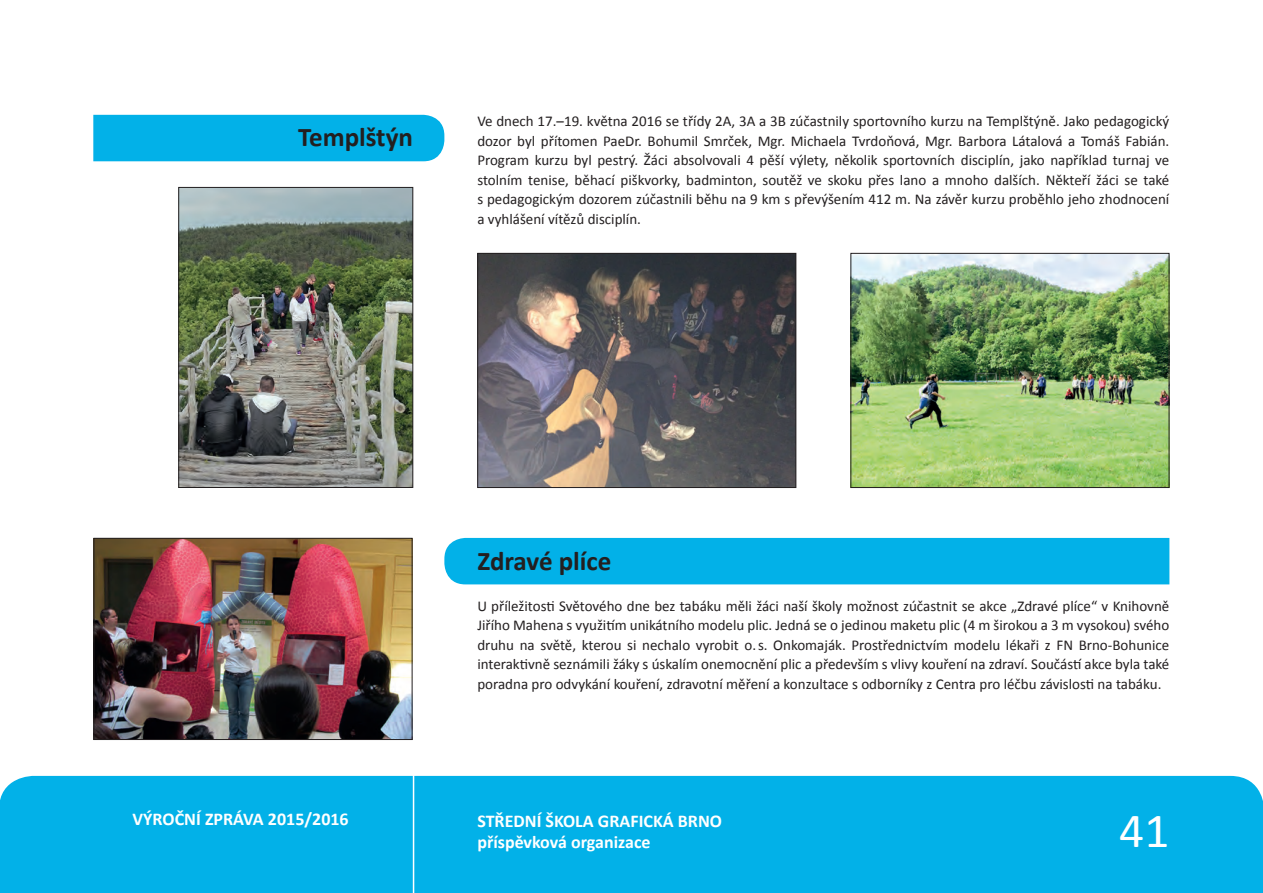
<style>
.page{position:relative;width:1263px;height:893px;background:#fff}
.page>*{position:absolute;margin:0;border:0;box-sizing:border-box;transform-origin:0 0}
.t1{font:49.5px "Calibri";color:#fff}
.nadpis{font:700 27px "Calibri";color:#231f20}
.t2{font:700 18px/21.6px "Calibri";color:#fff}
.zákl__text{font:15px/19.5px "Calibri";color:#231f20;text-align:justify}
</style>
<div class="page">
<div style="left:0;top:776px;width:1263px;height:117px;background:#02b1e8"></div>
<hr style="left:413px;top:773px;width:1px;height:120px;background:#fff">
<div style="left:444px;top:538px;width:725px;height:46px;background:#02b1e8"></div>
<img style="left:96px;top:540px;width:314px;height:198px">
<div style="left:94px;top:538px;width:318px;height:202px;border:1px solid #231f20"></div>
<img style="left:852px;top:255px;width:315px;height:231px">
<div style="left:850px;top:253px;width:319px;height:235px;border:1px solid #231f20"></div>
<img style="left:479px;top:255px;width:315px;height:231px">
<div style="left:477px;top:253px;width:319px;height:235px;border:1px solid #231f20"></div>
<img style="left:180px;top:189px;width:231px;height:297px">
<div style="left:178px;top:187px;width:235px;height:301px;border:1px solid #231f20"></div>
<div style="left:93px;top:115px;width:351px;height:46px;background:#02b1e8"></div>
<p class="nadpis" style="left:298px;top:119px;width:116px">Templštýn</p>
<p class="zákl__text" style="left:477px;top:111px;width:694px">Ve dnech 17.–19. května 2016 se třídy 2A, 3A a 3B zúčastnily sportovního kurzu na Templštýně. Jako pedagogický dozor byl přítomen PaeDr. Bohumil Smrček, Mgr. Michaela Tvrdoňová, Mgr. Barbora Látalová a Tomáš Fabián.<br>Program kurzu byl pestrý. Žáci absolvovali 4 pěší výlety, několik sportovních disciplín, jako například turnaj ve stolním tenise, běhací piškvorky, badminton, soutěž ve skoku přes lano a mnoho dalších. Někteří žáci se také s pedagogickým dozorem zúčastnili běhu na 9 km s převýšením 412 m. Na závěr kurzu proběhlo jeho zhodnocení a vyhlášení vítězů disciplín.</p>
<p class="nadpis" style="left:477px;top:544px;width:136px">Zdravé plíce</p>
<p class="zákl__text" style="left:477px;top:596px;width:694px">U příležitosti Světového dne bez tabáku měli žáci naší školy možnost zúčastnit se akce „Zdravé plíce“ v Knihovně Jiřího Mahena s využitím unikátního modelu plic. Jedná se o jedinou maketu plic (4 m širokou a 3 m vysokou) svého druhu na světě, kterou si nechalo vyrobit o. s. Onkomaják. Prostřednictvím modelu lékaři z FN Brno-Bohunice interaktivně seznámili žáky s úskalím onemocnění plic a především s vlivy kouření na zdraví. Součástí akce byla také poradna pro odvykání kouření, zdravotní měření a konzultace s odborníky z Centra pro léčbu závislosti na tabáku.</p>
<p class="t2" style="left:133px;top:808px;width:218px">VÝROČNÍ ZPRÁVA 2015/2016</p>
<h1 class="t1" style="left:1119px;top:799px;width:52px">41</h1>
<p class="t2" style="left:477px;top:810px;width:246px">STŘEDNÍ ŠKOLA GRAFICKÁ BRNO příspěvková organizace</p>
</div>
